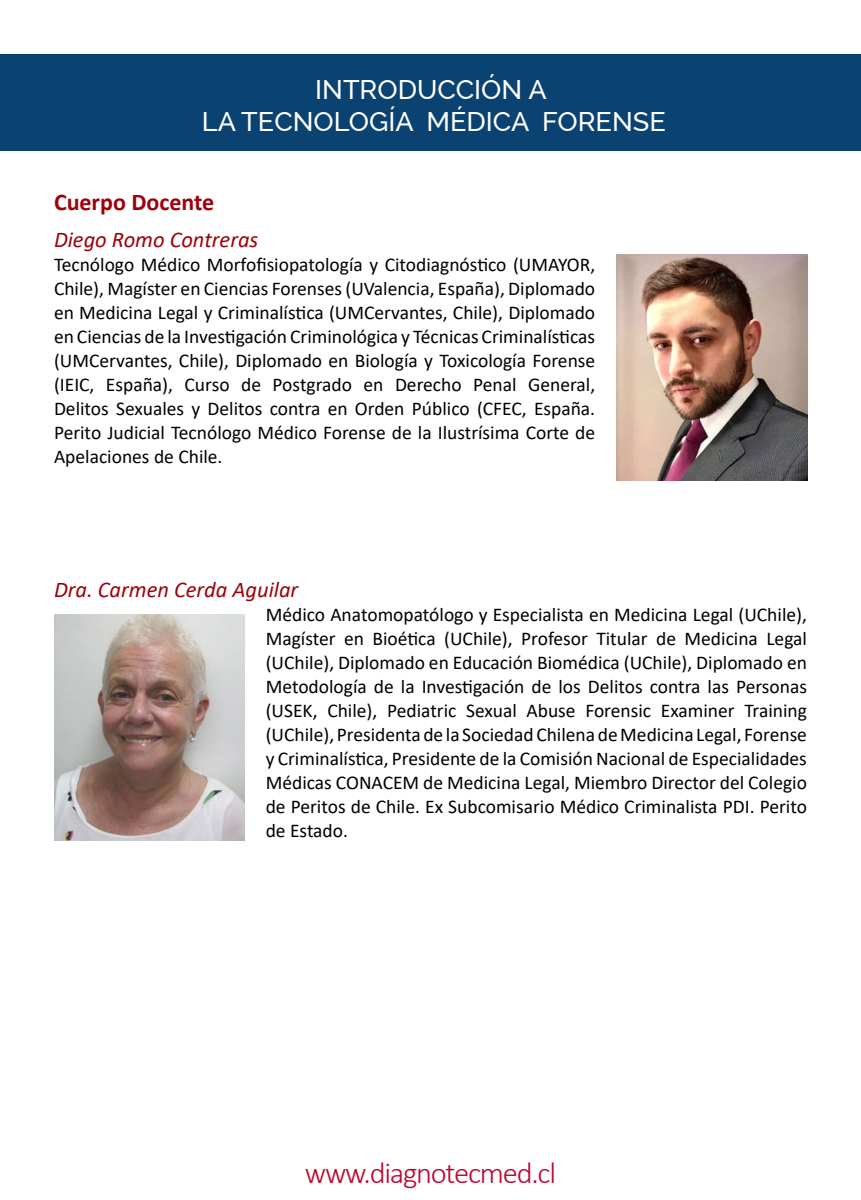
<style>
.page{position:relative;width:861px;height:1200px;background:#fff}
.page>*{position:absolute;margin:0;border:0;box-sizing:border-box;transform-origin:0 0}
.t1{font:300 30px "Calibri";letter-spacing:-.04em;color:#c00630}
.t2{font:500 27px/32.4px "Raleway";color:#fff;text-align:center}
.t3{font:700 24px "Calibri";color:#9d0009}
.t4{font:italic 22.5px "Calibri";color:#9d0009}
.t5{font:19.5px/24px "Calibri";color:#000;text-align:justify}
</style>
<div class="page">
<div style="left:0;top:54px;width:861px;height:96px;background:#0a4271"></div>
<img style="left:617px;top:255px;width:190px;height:226px">
<img style="left:54px;top:615px;width:190px;height:225px">
<h2 class="t2" style="left:202px;top:73px;width:466px">INTRODUCCIÓN A<br>LA TECNOLOGÍA MÉDICA FORENSE</h2>
<p class="t3" style="left:54px;top:185px;width:162px">Cuerpo Docente</p>
<p class="t4" style="left:54px;top:224px;width:206px">Diego Romo Contreras</p>
<p class="t5" style="left:54px;top:252px;width:543px">Tecnólogo Médico Morfofisiopatología y Citodiagnóstico (UMAYOR, Chile), Magíster en Ciencias Forenses (UValencia, España), Diplomado en Medicina Legal y Criminalística (UMCervantes, Chile), Diplomado en Ciencias de la Investigación Criminológica y Técnicas Criminalísticas (UMCervantes, Chile), Diplomado en Biología y Toxicología Forense (IEIC, España), Curso de Postgrado en Derecho Penal General, Delitos Sexuales y Delitos contra en Orden Público (CFEC, España.<br>Perito Judicial Tecnólogo Médico Forense de la Ilustrísima Corte de Apelaciones de Chile.</p>
<p class="t4" style="left:54px;top:574px;width:246px">Dra. Carmen Cerda Aguilar</p>
<p class="t5" style="left:266px;top:602px;width:543px">Médico Anatomopatólogo y Especialista en Medicina Legal (UChile), Magíster en Bioética (UChile), Profesor Titular de Medicina Legal (UChile), Diplomado en Educación Biomédica (UChile), Diplomado en Metodología de la Investigación de los Delitos contra las Personas (USEK, Chile), Pediatric Sexual Abuse Forensic Examiner Training (UChile), Presidenta de la Sociedad Chilena de Medicina Legal, Forense y Criminalística, Presidente de la Comisión Nacional de Especialidades Médicas CONACEM de Medicina Legal, Miembro Director del Colegio de Peritos de Chile. Ex Subcomisario Médico Criminalista PDI. Perito de Estado.</p>
<h1 class="t1" style="left:305px;top:1154px;width:253px">www.diagnotecmed.cl</h1>
</div>
